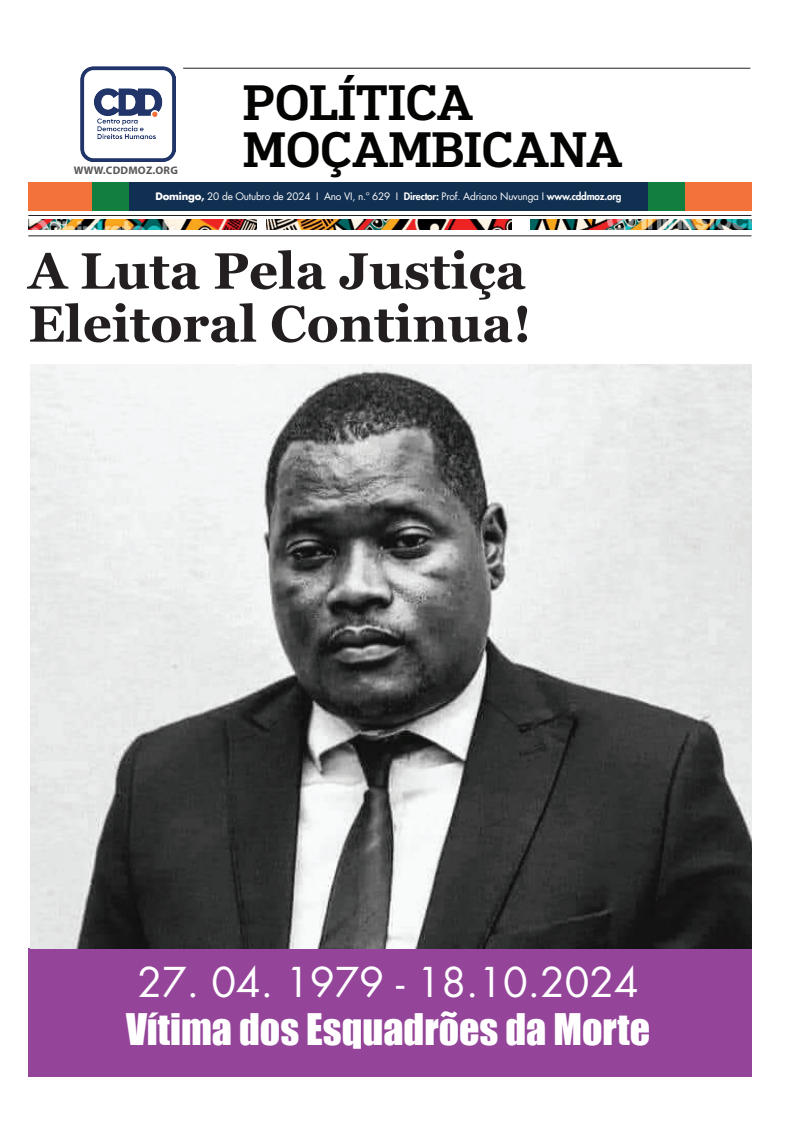
<style>
.page{position:relative;width:794px;height:1134px;background:#fff}
.page>*{position:absolute;margin:0;border:0;box-sizing:border-box;transform-origin:0 0}
.t1{font:700 51px/53px "Georgia";color:#231f20}
.t2{font:500 47px/47px "Popular";color:#040503}
.t3{font:40px "Impact";color:#fff}
.t4{font:40px "Futura LT";color:#fff}
.t5{font:700 11px "Myriad Pro";letter-spacing:.02em;color:#57585a}
.t6{font:10px "Futura LT";letter-spacing:-.02em;color:#fff}
.s1{font-weight:700}
.s2{font-weight:800}
</style>
<div class="page">
<div style="left:28px;top:948px;width:723px;height:129px;background:#944599"></div>
<hr style="left:183px;top:68px;width:567px;height:1px;background:#231f20">
<hr style="left:28px;top:215px;width:723px;height:1px;background:#231f20">
<hr style="left:28px;top:236px;width:723px;height:1px;background:#231f20">
<img style="left:28px;top:220px;width:228px;height:10px">
<img style="left:266px;top:220px;width:245px;height:10px">
<img style="left:531px;top:220px;width:220px;height:10px">
<div style="left:30px;top:182px;width:721px;height:29px;background:#112f51"></div>
<div style="left:648px;top:182px;width:103px;height:29px;background:#f37239"></div>
<div style="left:648px;top:182px;width:37px;height:29px;background:#11803f"></div>
<div style="left:29px;top:182px;width:100px;height:29px;background:#f37239"></div>
<div style="left:92px;top:182px;width:37px;height:29px;background:#11803f"></div>
<img style="left:81px;top:66px;width:95px;height:95px">
<img style="left:30px;top:364px;width:721px;height:584px">
<h2 class="t2" style="left:243px;top:77px;width:381px">POLÍTICA<br>MOÇAMBICANA</h2>
<p class="t5" style="left:74px;top:163px;width:106px">WWW.CDDMOZ.ORG</p>
<p class="t6" style="left:155px;top:190px;width:467px"><span class="s1">Domingo,</span> 20 de Outubro de 2024 I Ano VI, n.º 629 I <span class="s2">Director:</span> Prof. Adriano Nuvunga I <span class="s2">www.cddmoz.org</span></p>
<h1 class="t1" style="left:28px;top:242px;width:505px">A Luta Pela Justiça<br>Eleitoral Continua!</h1>
<h3 class="t4" style="left:137px;top:957px;width:503px">27. 04. 1979 - 18.10.2024</h3>
<h3 class="t3" style="left:126px;top:998px;width:526px">Vítima dos Esquadrões da Morte</h3>
</div>
